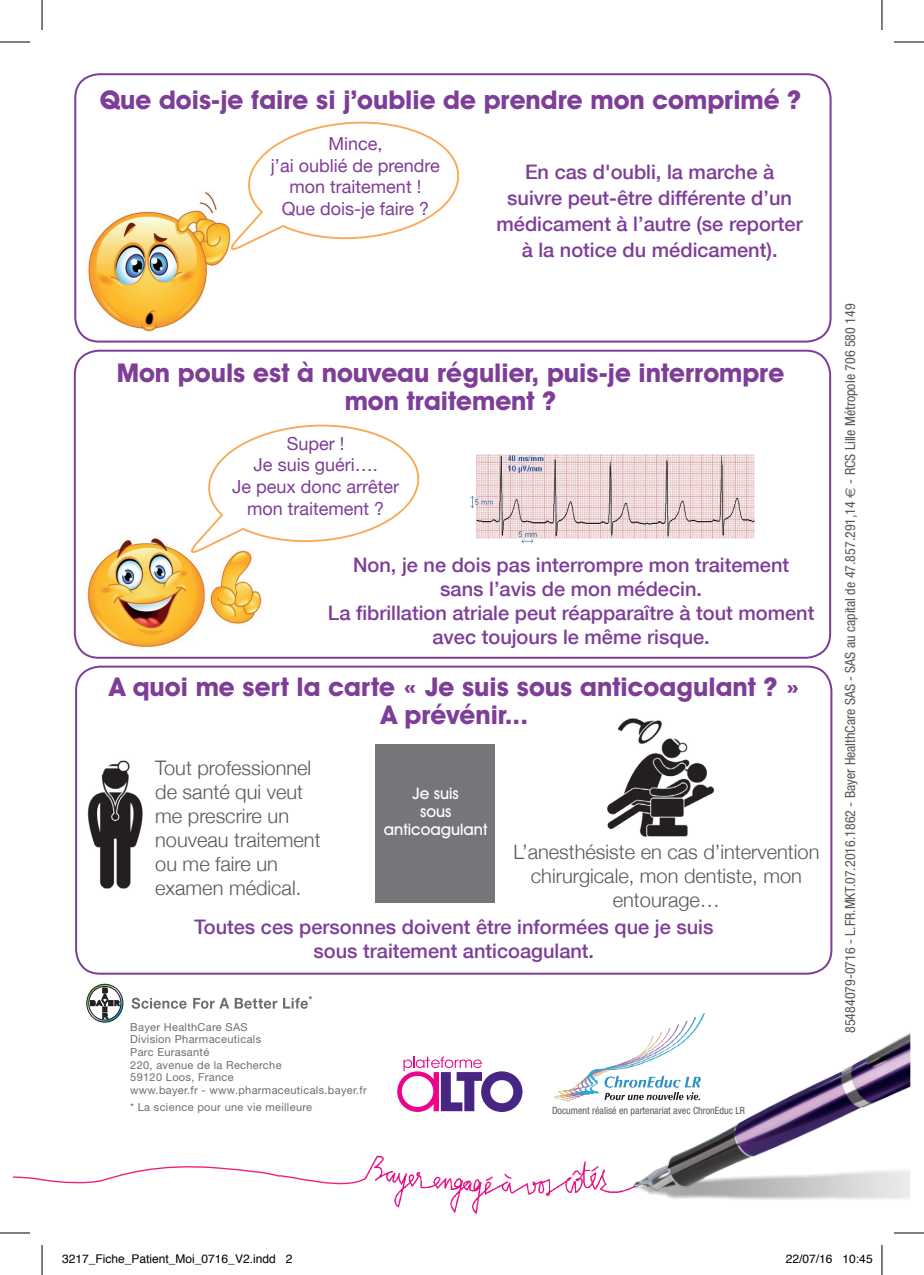
<style>
.page{position:relative;width:924px;height:1275px;background:#fff}
.page>*{position:absolute;margin:0;border:0;box-sizing:border-box;transform-origin:0 0}
.t1{font:700 26px "Avant Garde IT Cby BT";color:#7e3e98}
.t2{font:500 20px/26px "Helvetica Neue";color:#7e3e98;text-align:center}
.t3{font:300 20px/24px "Helvetica Neue";color:#57585a}
.t4{font:18px/21.6px "Helvetica Neue";color:#7e3e98;text-align:center}
.t5{font:500 16px "Avant Garde IT Cby BT";color:#fff}
.t6{font:condensed 14px "Helvetica Neue";color:#57585a}
.t7{font:12px "Helvetica";color:#000}
.t8{font:11px "Helvetica Neue";letter-spacing:.03em;color:#6c6d70}
.t9{font:condensed 10px "Helvetica Neue";color:#57585a}
.t10{font:700 10px "Helvetica Neue LT Std";color:#6c6d70}
.s1{font-family:"Euro Sans";font-stretch:normal}
</style>
<div class="page">
<div style="left:74px;top:73px;width:757px;height:269px;border:2px solid #7e3e98;border-radius:24px"></div>
<div style="left:74px;top:350px;width:756px;height:309px;border:2px solid #7e3e98;border-radius:24px"></div>
<div style="left:75px;top:665px;width:757px;height:309px;border:2px solid #7e3e98;border-radius:24px"></div>
<img style="left:365px;top:1153px;width:237px;height:62px">
<svg style="left:14px;top:1161px;width:353px;height:30px"></svg>
<img style="left:602px;top:909px;width:307px;height:291px">
<img style="left:85px;top:192px;width:141px;height:144px">
<svg style="left:223px;top:121px;width:237px;height:134px"></svg>
<img style="left:87px;top:538px;width:175px;height:110px">
<svg style="left:183px;top:424px;width:237px;height:134px"></svg>
<img style="left:470px;top:454px;width:285px;height:90px">
<img style="left:87px;top:760px;width:56px;height:129px">
<img style="left:607px;top:718px;width:108px;height:119px">
<div style="left:375px;top:744px;width:119px;height:158px;background:#767579"></div>
<img style="left:554px;top:1007px;width:155px;height:98px">
<svg style="left:397px;top:1056px;width:125px;height:56px"></svg>
<svg style="left:86px;top:984px;width:37px;height:38px"></svg>
<svg style="left:131px;top:997px;width:56px;height:11px"></svg>
<svg style="left:193px;top:998px;width:84px;height:10px"></svg>
<svg style="left:283px;top:998px;width:25px;height:10px"></svg>
<hr style="left:0;top:42px;width:30px;height:1px;background:#000">
<hr style="left:893px;top:42px;width:30px;height:1px;background:#000">
<hr style="left:0;top:1232px;width:30px;height:1px;background:#000">
<hr style="left:893px;top:1232px;width:30px;height:1px;background:#000">
<hr style="left:42px;top:0;width:1px;height:30px;background:#000">
<hr style="left:42px;top:1245px;width:1px;height:30px;background:#000">
<hr style="left:881px;top:0;width:1px;height:30px;background:#000">
<hr style="left:881px;top:1245px;width:1px;height:30px;background:#000">
<p class="t1" style="left:100px;top:84px;width:702px">Que dois-je faire si j’oublie de prendre mon comprimé ?</p>
<p class="t4" style="left:328px;top:134px;width:56px">Mince,</p>
<p class="t4" style="left:271px;top:155px;width:170px">j’ai oublié de prendre mon traitement !</p>
<p class="t4" style="left:281px;top:198px;width:149px">Que dois-je faire ?</p>
<p class="t2" style="left:496px;top:158px;width:308px">En cas d'oubli, la marche à suivre peut-être différente d’un médicament à l’autre (se reporter à la notice du médicament).</p>
<p class="t1" style="left:117px;top:357px;width:668px">Mon pouls est à nouveau régulier, puis-je interrompre</p>
<p class="t1" style="left:344px;top:385px;width:213px">mon traitement ?</p>
<p class="t4" style="left:287px;top:433px;width:59px">Super !</p>
<p class="t4" style="left:253px;top:455px;width:126px">Je suis guéri….</p>
<p class="t4" style="left:232px;top:477px;width:169px">Je peux donc arrêter mon traitement ?</p>
<p class="t2" style="left:353px;top:551px;width:437px">Non, je ne dois pas interrompre mon traitement</p>
<p class="t2" style="left:440px;top:575px;width:263px">sans l’avis de mon médecin.</p>
<p class="t2" style="left:328px;top:600px;width:488px;line-height:24px">La fibrillation atriale peut réapparaître à tout moment avec toujours le même risque.</p>
<p class="t1" style="left:109px;top:671px;width:691px">A quoi me sert la carte « Je suis sous anticoagulant ? »</p>
<p class="t1" style="left:381px;top:699px;width:148px">A prévénir...</p>
<p class="t3" style="left:155px;top:754px;width:167px">Tout professionnel de santé qui veut me prescrire un nouveau traitement ou me faire un examen médical.</p>
<p class="t5" style="left:412px;top:784px;width:48px">Je suis</p>
<p class="t5" style="left:420px;top:802px;width:33px">sous</p>
<p class="t5" style="left:384px;top:820px;width:105px">anticoagulant</p>
<p class="t3" style="left:513px;top:839px;width:307px;text-align:center">L’anesthésiste en cas d’intervention chirurgicale, mon dentiste, mon entourage…</p>
<p class="t2" style="left:194px;top:913px;width:520px">Toutes ces personnes doivent être informées que je suis</p>
<p class="t2" style="left:313px;top:937px;width:282px">sous traitement anticoagulant.</p>
<p class="t10" style="left:308px;top:993px;width:6px">*</p>
<p class="t8" style="left:130px;top:1020px;width:119px">Bayer HealthCare SAS</p>
<p class="t8" style="left:130px;top:1032px;width:132px">Division Pharmaceuticals</p>
<p class="t8" style="left:130px;top:1045px;width:81px">Parc Eurasanté</p>
<p class="t8" style="left:130px;top:1058px;width:153px">220, avenue de la Recherche</p>
<p class="t8" style="left:130px;top:1070px;width:105px">59120 Loos, France</p>
<p class="t8" style="left:130px;top:1083px;width:238px">www.bayer.fr - www.pharmaceuticals.bayer.fr</p>
<p class="t8" style="left:130px;top:1100px;width:183px">* La science pour une vie meilleure</p>
<p class="t9" style="left:551px;top:1104px;width:194px">Document réalisé en partenariat avec ChronEduc LR</p>
<p class="t6" style="left:841px;top:1033px;width:731px;rotate:-90deg">85484079-0716 - L.FR.MKT.07.2016.1862 - Bayer HealthCare SAS - SAS au capital de 47.857.291,14 <span class="s1">E</span> - RCS Lille Métropole 706 580 149</p>
<p class="t7" style="left:62px;top:1249px;width:232px">3217_Fiche_Patient_Moi_0716_V2.indd 2</p>
<p class="t7" style="left:785px;top:1249px;width:88px">22/07/16 10:45</p>
</div>
